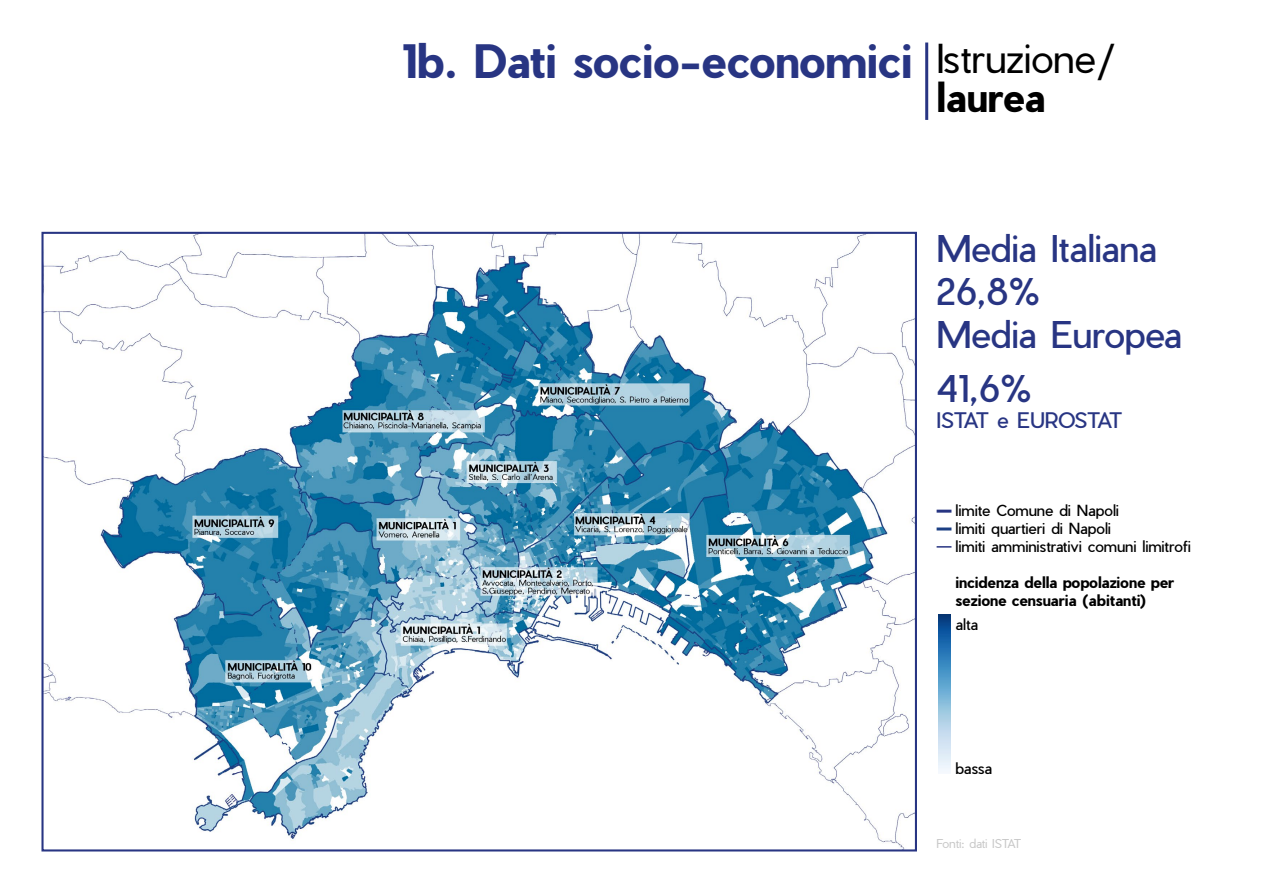
<style>
.page{position:relative;width:1263px;height:893px;background:#fff}
.page>*{position:absolute;margin:0;border:0;box-sizing:border-box;transform-origin:0 0}
.t1{font:700 45px "Pier Sans";color:#283583}
.t2{font:300 39px "Pier Sans";color:#000}
.t3{font:700 39px "Pier Sans";letter-spacing:-.02em;color:#000}
.t4{font:36px/43.2px "Pier Sans";letter-spacing:-.01em;color:#283583}
.t5{font:21px "Pier Sans";letter-spacing:-.01em;color:#283583}
.t6{font:15px/18px "Pier Sans";color:#000}
.t7{font:700 15px/18px "Pier Sans";color:#000}
.t8{font:300 12px "Pier Sans";letter-spacing:-.015em;color:#c8c8c8}
</style>
<div class="page">
<img style="left:44px;top:235px;width:870px;height:613px">
<hr style="left:925px;top:43px;width:3px;height:77px;background:#283583">
<hr style="left:936px;top:510px;width:15px;height:3px;background:#273582">
<hr style="left:936px;top:527px;width:15px;height:3px;background:#1c3f84">
<svg style="left:936px;top:546px;width:15px;height:2px"></svg>
<img style="left:938px;top:615px;width:12px;height:157px">
<h1 class="t1" style="left:402px;top:30px;width:512px">1b. Dati socio-economici</h1>
<h2 class="t2" style="left:936px;top:33px;width:180px">Istruzione/</h2>
<h2 class="t3" style="left:936px;top:70px;width:111px">laurea</h2>
<h3 class="t4" style="left:936px;top:227px;width:247px">Media Italiana<br>26,8%<br>Media Europea</h3>
<h3 class="t4" style="left:936px;top:367px;width:97px">41,6%</h3>
<h3 class="t5" style="left:936px;top:406px;width:187px">ISTAT e EUROSTAT</h3>
<p class="t6" style="left:955px;top:501px;width:237px">limite Comune di Napoli<br>limiti quartieri di Napoli<br>limiti amministrativi comuni limitrofi</p>
<p class="t7" style="left:955px;top:573px;width:220px">incidenza della popolazione per sezione censuaria (abitanti)</p>
<p class="t6" style="left:955px;top:615px;width:24px">alta</p>
<p class="t6" style="left:955px;top:759px;width:38px">bassa</p>
<p class="t8" style="left:936px;top:835px;width:86px">Fonti: dati ISTAT</p>
</div>
